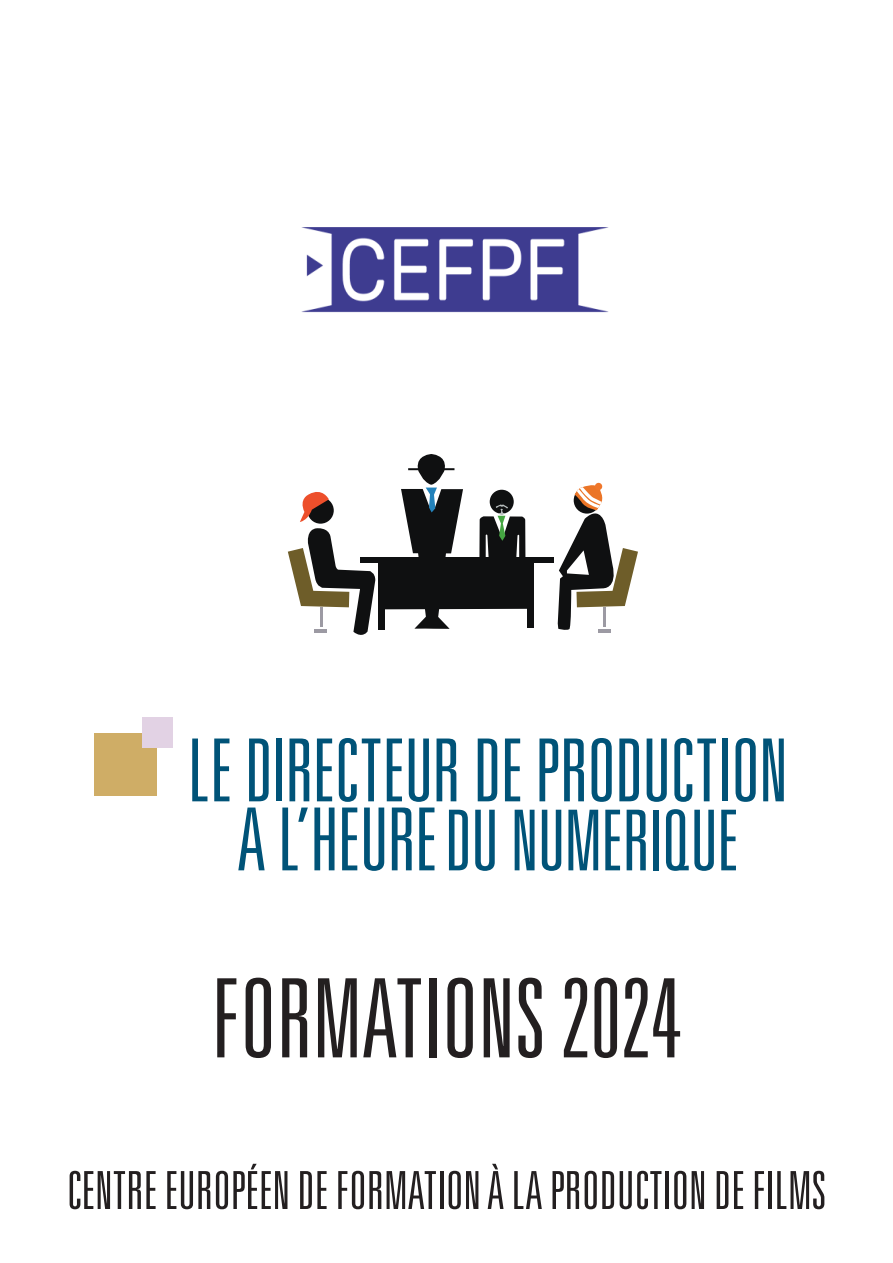
<style>
.page{position:relative;width:893px;height:1263px;background:#fff}
.page>*{position:absolute;margin:0;border:0;box-sizing:border-box;transform-origin:0 0}
.Titre_couverture{font:300 ultra-condensed 109.5px "Univers LT Std";color:#231f20}
.TitreActionFormation{font:300 ultra-condensed 87px "Univers LT Std";letter-spacing:-.015em;color:#005378}
.TitreActionFormation-2{font:300 ultra-condensed 84px "Univers LT Std";letter-spacing:-.01em;color:#005378}
.CEFPF_en_long{font:300 ultra-condensed 52.5px "Univers LT Std";color:#231f20}
.s1{font-size:87px}
</style>
<div class="page">
<img style="left:301px;top:227px;width:308px;height:86px">
<div style="left:94px;top:733px;width:63px;height:62px;background:#cfad66"></div>
<div style="left:142px;top:717px;width:30px;height:31px;background:#e2d2e4"></div>
<div style="left:360px;top:558px;width:193px;height:5px;background:#0f1011"></div>
<div style="left:378px;top:562px;width:7px;height:67px;background:#0f1011"></div>
<hr style="left:599px;top:629px;width:12px;height:4px;background:#9c9aa3">
<svg style="left:288px;top:492px;width:87px;height:143px"></svg>
<svg style="left:381px;top:454px;width:153px;height:175px"></svg>
<svg style="left:558px;top:482px;width:80px;height:149px"></svg>
<div style="left:595px;top:483px;width:7px;height:7px;background:#f0772b;border-radius:50%"></div>
<p class="TitreActionFormation" style="left:188px;top:725px;width:602px">LE DIRECTEURDE PRODUCTION</p>
<p class="TitreActionFormation-2" style="left:237px;top:797px;width:503px"><span class="s1">A L’HEURE</span>DU NUMERIQUE</p>
<p class="Titre_couverture" style="left:212px;top:961px;width:471px">FORMATIONS 2024</p>
<p class="CEFPF_en_long" style="left:67px;top:1163px;width:761px">CENTRE EUROPÉEN DE FORMATION À LA PRODUCTION DE FILMS</p>
</div>
